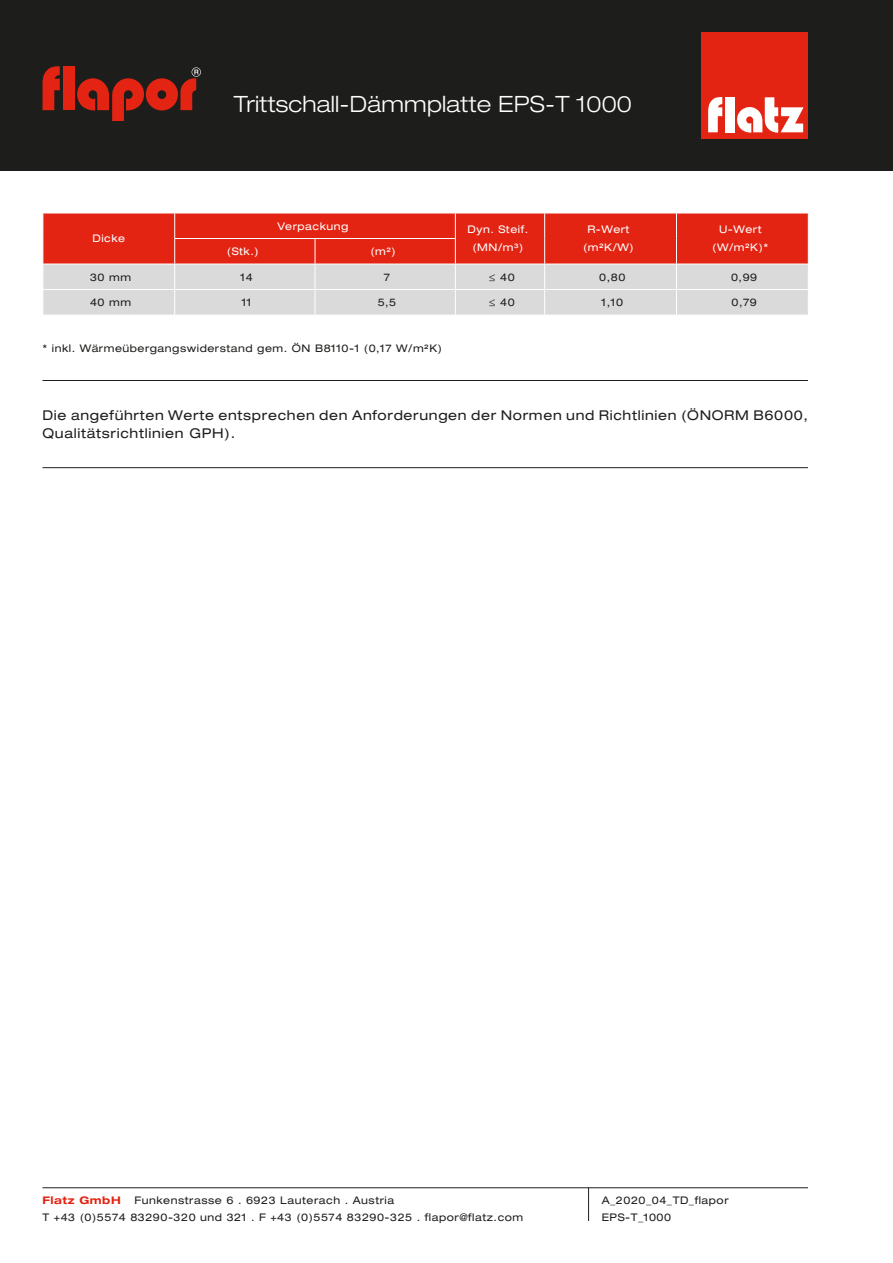
<style>
.page{position:relative;width:893px;height:1263px;background:#fff}
.page>*{position:absolute;margin:0;border:0;box-sizing:border-box;transform-origin:0 0}
.t1{font:300 expanded 22.5px "Helvetica Neue LT Std";letter-spacing:.01em;color:#fff}
.t2{font:expanded 13.5px/18px "Helvetica Neue LT Std";letter-spacing:.05em;color:#1d1d1b}
.t3{font:expanded 10.5px "Helvetica Neue LT Std";letter-spacing:.05em;color:#1d1d1b}
.t4{font:expanded 10.5px "Helvetica Neue LT Std";letter-spacing:.05em;color:#fff}
.t5{font:700 expanded 10.5px "Helvetica Neue LT Std";letter-spacing:.05em;color:#e42413}
</style>
<div class="page">
<svg style="left:43px;top:213px;width:766px;height:102px;background:#e0837b"></svg>
<div style="left:0;top:0;width:893px;height:170px;background:#1d1d1b"></div>
<hr style="left:43px;top:380px;width:765px;height:1px;background:#1d1d1b">
<hr style="left:43px;top:467px;width:765px;height:1px;background:#1d1d1b">
<svg style="left:43px;top:66px;width:17px;height:44px"></svg>
<div style="left:63px;top:66px;width:12px;height:44px;background:#e42413"></div>
<svg style="left:77px;top:67px;width:124px;height:54px"></svg>
<div style="left:702px;top:32px;width:106px;height:106px;background:#e42413"></div>
<svg style="left:708px;top:97px;width:14px;height:35px"></svg>
<div style="left:725px;top:97px;width:10px;height:35px;background:#fff"></div>
<svg style="left:737px;top:97px;width:66px;height:36px"></svg>
<hr style="left:43px;top:1187px;width:765px;height:1px;background:#1d1d1b">
<hr style="left:588px;top:1188px;width:1px;height:33px;background:#1d1d1b">
<p class="t4" style="left:92px;top:232px;width:34px">Dicke</p>
<p class="t1" style="left:234px;top:90px;width:400px">Trittschall-Dämmplatte EPS-T 1000</p>
<p class="t4" style="left:278px;top:219px;width:72px">Verpackung</p>
<p class="t4" style="left:468px;top:223px;width:62px">Dyn. Steif.</p>
<p class="t4" style="left:472px;top:241px;width:52px">(MN/m³)</p>
<p class="t4" style="left:227px;top:245px;width:33px">(Stk.)</p>
<p class="t4" style="left:370px;top:245px;width:27px">(m²)</p>
<p class="t4" style="left:587px;top:223px;width:44px">R-Wert</p>
<p class="t4" style="left:583px;top:241px;width:52px">(m²K/W)</p>
<p class="t4" style="left:719px;top:223px;width:44px">U-Wert</p>
<p class="t4" style="left:712px;top:241px;width:58px">(W/m²K)*</p>
<p class="t3" style="left:90px;top:270px;width:43px">30 mm</p>
<p class="t3" style="left:241px;top:270px;width:14px">14</p>
<p class="t3" style="left:384px;top:270px;width:8px">7</p>
<p class="t3" style="left:489px;top:270px;width:27px">≤ 40</p>
<p class="t3" style="left:599px;top:270px;width:28px">0,80</p>
<p class="t3" style="left:731px;top:270px;width:28px">0,99</p>
<p class="t3" style="left:90px;top:296px;width:43px">40 mm</p>
<p class="t3" style="left:242px;top:296px;width:11px">11</p>
<p class="t3" style="left:378px;top:296px;width:20px">5,5</p>
<p class="t3" style="left:489px;top:296px;width:27px">≤ 40</p>
<p class="t3" style="left:602px;top:296px;width:23px">1,10</p>
<p class="t3" style="left:731px;top:296px;width:27px">0,79</p>
<p class="t3" style="left:43px;top:342px;width:401px">* inkl. Wärmeübergangswiderstand gem. ÖN B8110-1 (0,17 W/m²K)</p>
<p class="t2" style="left:43px;top:405px;width:767px">Die angeführten Werte entsprechen den Anforderungen der Normen und Richtlinien (ÖNORM B6000,<br>Qualitätsrichtlinien GPH).</p>
<p class="t5" style="left:43px;top:1194px;width:80px">Flatz GmbH</p>
<p class="t3" style="left:134px;top:1194px;width:261px">Funkenstrasse 6 . 6923 Lauterach . Austria</p>
<p class="t3" style="left:43px;top:1211px;width:482px">T +43 (0)5574 83290-320 und 321 . F +43 (0)5574 83290-325 . flapor@flatz.com</p>
<p class="t3" style="left:602px;top:1194px;width:128px">A_2020_04_TD_flapor</p>
<p class="t3" style="left:602px;top:1211px;width:71px">EPS-T_1000</p>
</div>
